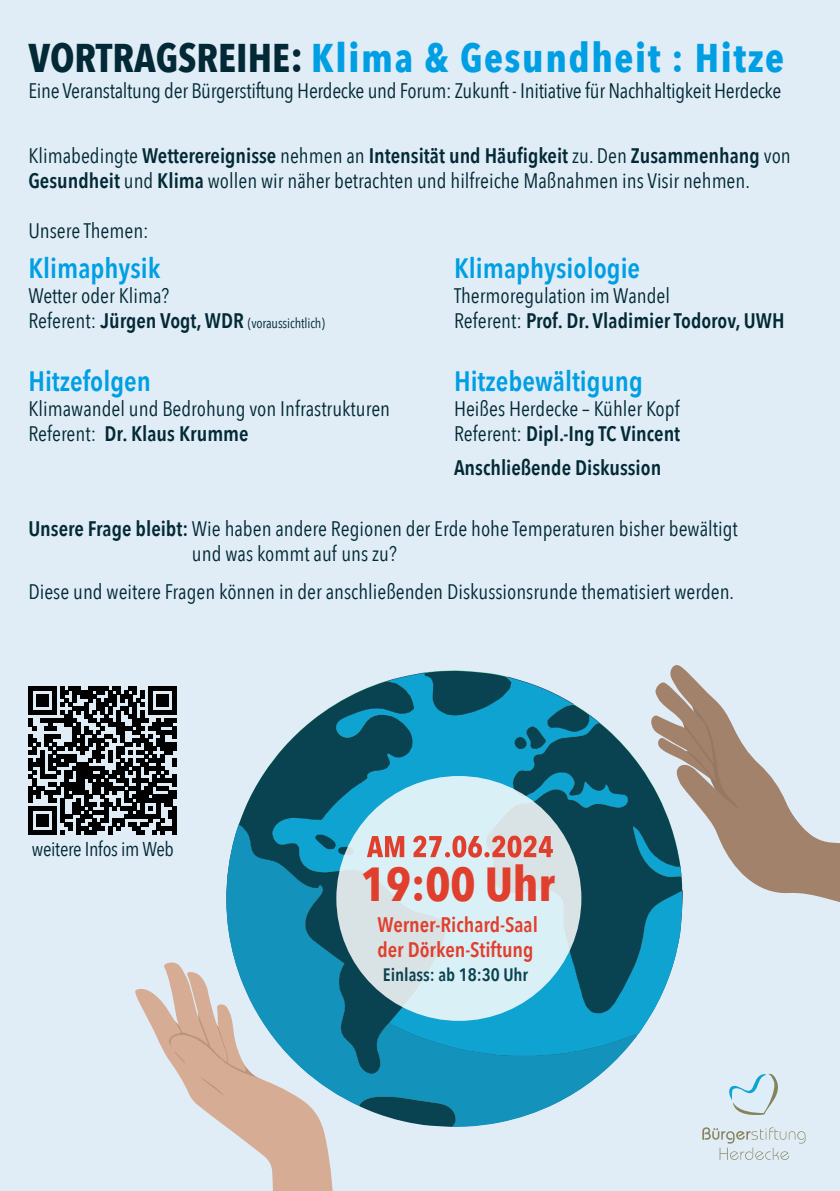
<style>
.page{position:relative;width:840px;height:1191px;background:#fff}
.page>*{position:absolute;margin:0;border:0;box-sizing:border-box;transform-origin:0 0}
.t1{font:700 47.6px "Avenir Next Condensed";color:#e13f2d}
.t2{font:700 40px "Avenir Next Condensed";letter-spacing:.04em;color:#009fe3}
.t3{font:600 28px "Avenir Next Condensed";color:#009fe3}
.t4{font:21px/25.2px "Avenir Next Condensed";color:#022935}
.t5{font:600 21px/25.2px "Avenir Next Condensed";color:#e13f2d}
.t6{font:600 21px "Avenir Next Condensed";color:#022935}
.t7{font:20px "Avenir Next Condensed";letter-spacing:-.015em;color:#022935}
.t8{font:600 18px "Avenir Next Condensed";color:#094250}
.t9{font:14px "Avenir Next Condensed";letter-spacing:-.01em;color:#022935}
.s1{color:#022935}
.s2{font-size:44px;color:#022935}
.s3{font-weight:600}
.s4{font-size:21px}
.s5{font-weight:600;font-size:21px}
</style>
<div class="page">
<div style="left:0;top:0;width:839px;height:1191px;background:#e0edf7"></div>
<svg style="left:164px;top:962px;width:43px;height:26px"></svg>
<svg style="left:135px;top:988px;width:198px;height:203px"></svg>
<svg style="left:670px;top:665px;width:169px;height:253px"></svg>
<svg style="left:681px;top:681px;width:73px;height:137px"></svg>
<svg style="left:729px;top:1073px;width:49px;height:42px"></svg>
<svg style="left:702px;top:1127px;width:103px;height:33px"></svg>
<svg style="left:226px;top:824px;width:249px;height:303px"></svg>
<svg style="left:239px;top:671px;width:442px;height:455px"></svg>
<div style="left:336px;top:776px;width:245px;height:244px;background:linear-gradient(to right,#d7e8ec,#daecf2);border-radius:50%"></div>
<svg style="left:366px;top:835px;width:186px;height:22px"></svg>
<svg style="left:29px;top:686px;width:148px;height:148px"></svg>
<hr style="left:173px;top:806px;width:4px;height:28px;background:#000">
<h2 class="t2" style="left:28px;top:34px;width:756px"><span class="s1">VORTRAGSREIHE</span><span class="s2">:</span> Klima &amp; Gesundheit : Hitze</h2>
<p class="t4" style="left:28px;top:77px;width:754px">Eine Veranstaltung der Bürgerstiftung Herdecke und Forum: Zukunft - Initiative für Nachhaltigkeit Herdecke</p>
<p class="t4" style="left:28px;top:142px;width:763px">Klimabedingte <span class="s3">Wetterereignisse</span> nehmen an <span class="s3">Intensität und Häufigkeit</span> zu. Den <span class="s3">Zusammenhang</span> von<br><span class="s3">Gesundheit</span> und <span class="s3">Klima</span> wollen wir näher betrachten und hilfreiche Maßnahmen ins Visir nehmen.</p>
<p class="t4" style="left:28px;top:217px;width:122px">Unsere Themen:</p>
<h3 class="t3" style="left:28px;top:243px;width:134px">Klimaphysik</h3>
<p class="t4" style="left:28px;top:282px;width:142px">Wetter oder Klima?</p>
<p class="t9" style="left:28px;top:311px;width:298px"><span class="s4">Referent:</span> <span class="s5">Jürgen Vogt, WDR</span> (voraussichtlich)</p>
<h3 class="t3" style="left:28px;top:357px;width:124px">Hitzefolgen</h3>
<p class="t4" style="left:28px;top:395px;width:363px">Klimawandel und Bedrohung von Infrastrukturen<br>Referent: <span class="s3">Dr. Klaus Krumme</span></p>
<h3 class="t3" style="left:454px;top:243px;width:187px">Klimaphysiologie</h3>
<p class="t4" style="left:454px;top:282px;width:332px">Thermoregulation im Wandel<br>Referent: <span class="s3">Prof. Dr. Vladimier Todorov, UWH</span></p>
<h3 class="t3" style="left:454px;top:357px;width:190px">Hitzebewältigung</h3>
<p class="t4" style="left:454px;top:395px;width:227px">Heißes Herdecke – Kühler Kopf<br>Referent: <span class="s3">Dipl.-Ing TC Vincent</span></p>
<p class="t6" style="left:453px;top:449px;width:209px">Anschließende Diskussion</p>
<p class="t4" style="left:192px;top:515px;width:547px;text-indent:-163px"><span class="s3">Unsere Frage bleibt:</span> Wie haben andere Regionen der Erde hohe Temperaturen bisher bewältigt und was kommt auf uns zu?</p>
<p class="t4" style="left:28px;top:577px;width:707px">Diese und weitere Fragen können in der anschließenden Diskussionsrunde thematisiert werden.</p>
<p class="t7" style="left:32px;top:831px;width:143px">weitere Infos im Web</p>
<h1 class="t1" style="left:361px;top:855px;width:195px">19:00 Uhr</h1>
<p class="t5" style="left:377px;top:911px;width:162px">Werner-Richard-Saal der Dörken-Stiftung</p>
<p class="t8" style="left:382px;top:959px;width:147px">Einlass: ab 18:30 Uhr</p>
</div>
